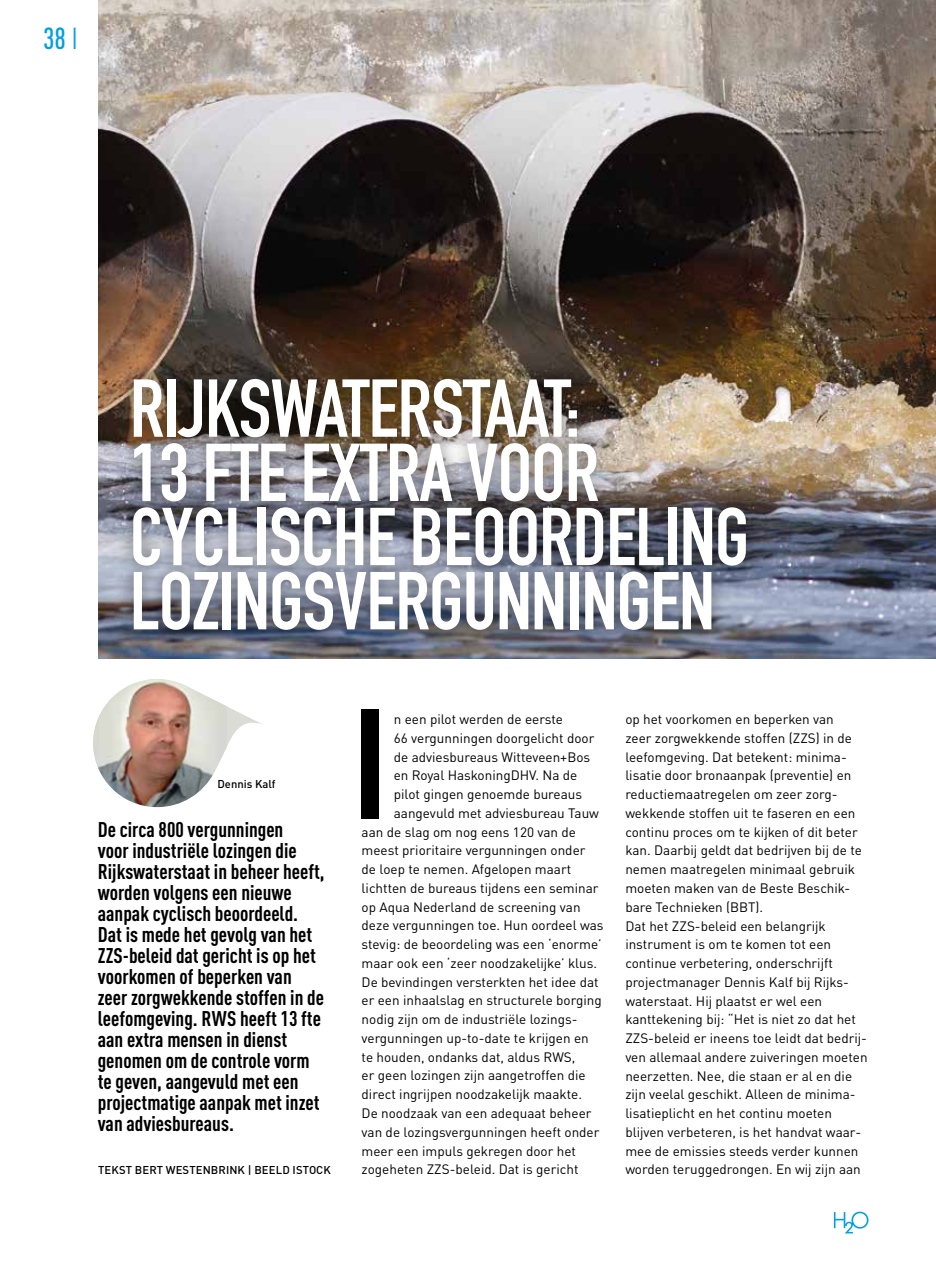
<style>
.page{position:relative;width:936px;height:1263px;background:#fff}
.page>*{position:absolute;margin:0;border:0;box-sizing:border-box;transform-origin:0 0}
.t1{font:700 condensed 153.15px "DIN Pro";color:#000}
.t2{font:80.55px/64.2px "DIN Engschrift";letter-spacing:-.01em;color:#fff}
.t3{font:500 condensed 30px "DIN Pro";color:#009fe3}
.t4{font:700 condensed 21px/21px "DIN Pro";color:#000}
.t5{font:13.5px/18.8px "DIN Pro";color:#000}
.t6{font:500 11.25px "DIN Pro";letter-spacing:.01em;color:#000}
.s1{font-weight:400}
</style>
<div class="page">
<svg style="left:833px;top:1212px;width:35px;height:21px"></svg>
<img style="left:99px;top:0;width:836px;height:658px">
<div style="left:117px;top:364px;width:644px;height:281px;background:#000;opacity:.48"></div>
<svg style="left:227px;top:706px;width:35px;height:40px"></svg>
<img style="left:93px;top:679px;width:134px;height:128px">
<h3 class="t3" style="left:43px;top:16px;width:36px">38 <span class="s1">I</span></h3>
<h2 class="t2" style="left:130px;top:377px;width:620px">RIJKSWATERSTAAT:<br>13 FTE EXTRA VOOR<br>CYCLISCHE BEOORDELING<br>LOZINGSVERGUNNINGEN</h2>
<p class="t6" style="left:217px;top:774px;width:60px">Dennis Kalf</p>
<p class="t4" style="left:98px;top:817px;width:228px">De circa 800 vergunningen<br>voor industriële lozingen die<br>Rijkswaterstaat in beheer heeft, worden volgens een nieuwe aanpak cyclisch beoordeeld.<br>Dat is mede het gevolg van het<br>ZZS-beleid dat gericht is op het voorkomen of beperken van zeer zorgwekkende stoffen in de leefomgeving. RWS heeft 13 fte aan extra mensen in dienst genomen om de controle vorm te geven, aangevuld met een projectmatige aanpak met inzet van adviesbureaus.</p>
<p class="t6" style="left:98px;top:1160px;width:234px">TEKST BERT WESTENBRINK | BEELD ISTOCK</p>
<h1 class="t1" style="left:352px;top:648px;width:37px">I</h1>
<p class="t5" style="left:394px;top:708px;width:171px">n een pilot werden de eerste</p>
<p class="t5" style="left:394px;top:727px;width:202px">66 vergunningen doorgelicht door</p>
<p class="t5" style="left:394px;top:746px;width:198px">de adviesbureaus Witteveen+Bos</p>
<p class="t5" style="left:394px;top:765px;width:185px">en Royal HaskoningDHV. Na de</p>
<p class="t5" style="left:394px;top:784px;width:190px">pilot gingen genoemde bureaus</p>
<p class="t5" style="left:394px;top:802px;width:207px">aangevuld met adviesbureau Tauw</p>
<p class="t5" style="left:361px;top:821px;width:216px">aan de slag om nog eens 120 van de</p>
<p class="t5" style="left:361px;top:840px;width:225px">meest prioritaire vergunningen onder</p>
<p class="t5" style="left:361px;top:859px;width:211px">de loep te nemen. Afgelopen maart</p>
<p class="t5" style="left:361px;top:877px;width:238px">lichtten de bureaus tijdens een seminar</p>
<p class="t5" style="left:361px;top:896px;width:220px">op Aqua Nederland de screening van</p>
<p class="t5" style="left:361px;top:915px;width:243px">deze vergunningen toe. Hun oordeel was</p>
<p class="t5" style="left:361px;top:934px;width:242px">stevig: de beoordeling was een ‘enorme’</p>
<p class="t5" style="left:361px;top:952px;width:237px">maar ook een ‘zeer noodzakelijke’ klus.</p>
<p class="t5" style="left:361px;top:971px;width:238px">De bevindingen versterkten het idee dat</p>
<p class="t5" style="left:361px;top:990px;width:241px">er een inhaalslag en structurele borging</p>
<p class="t5" style="left:361px;top:1009px;width:217px">nodig zijn om de industriële lozings-</p>
<p class="t5" style="left:361px;top:1027px;width:229px">vergunningen up-to-date te krijgen en</p>
<p class="t5" style="left:361px;top:1046px;width:215px">te houden, ondanks dat, aldus RWS,</p>
<p class="t5" style="left:361px;top:1065px;width:225px">er geen lozingen zijn aangetroffen die</p>
<p class="t5" style="left:361px;top:1084px;width:222px">direct ingrijpen noodzakelijk maakte.</p>
<p class="t5" style="left:361px;top:1102px;width:231px">De noodzaak van een adequaat beheer</p>
<p class="t5" style="left:361px;top:1121px;width:239px">van de lozingsvergunningen heeft onder</p>
<p class="t5" style="left:361px;top:1140px;width:216px">meer een impuls gekregen door het</p>
<p class="t5" style="left:361px;top:1159px;width:218px">zogeheten ZZS-beleid. Dat is gericht</p>
<p class="t5" style="left:625px;top:709px;width:244px">op het voorkomen en beperken van<br>zeer zorgwekkende stoffen (ZZS) in de leefomgeving. Dat betekent: minima&shy;lisatie door bronaanpak (preventie) en reductiemaatregelen om zeer zorg&shy;wekkende stoffen uit te faseren en een continu proces om te kijken of dit beter kan. Daarbij geldt dat bedrijven bij de te nemen maatregelen minimaal gebruik moeten maken van de Beste Beschik&shy;bare Technieken (BBT).<br>Dat het ZZS-beleid een belangrijk instrument is om te komen tot een continue verbetering, onderschrijft projectmanager Dennis Kalf bij Rijks&shy;waterstaat. Hij plaatst er wel een kanttekening bij: “Het is niet zo dat het ZZS-beleid er ineens toe leidt dat bedrij&shy;ven allemaal andere zuiveringen moeten neerzetten. Nee, die staan er al en die zijn veelal geschikt. Alleen de minima&shy;lisatieplicht en het continu moeten blijven verbeteren, is het handvat waar&shy;mee de emissies steeds verder kunnen worden teruggedrongen. En wij zijn aan</p>
</div>
